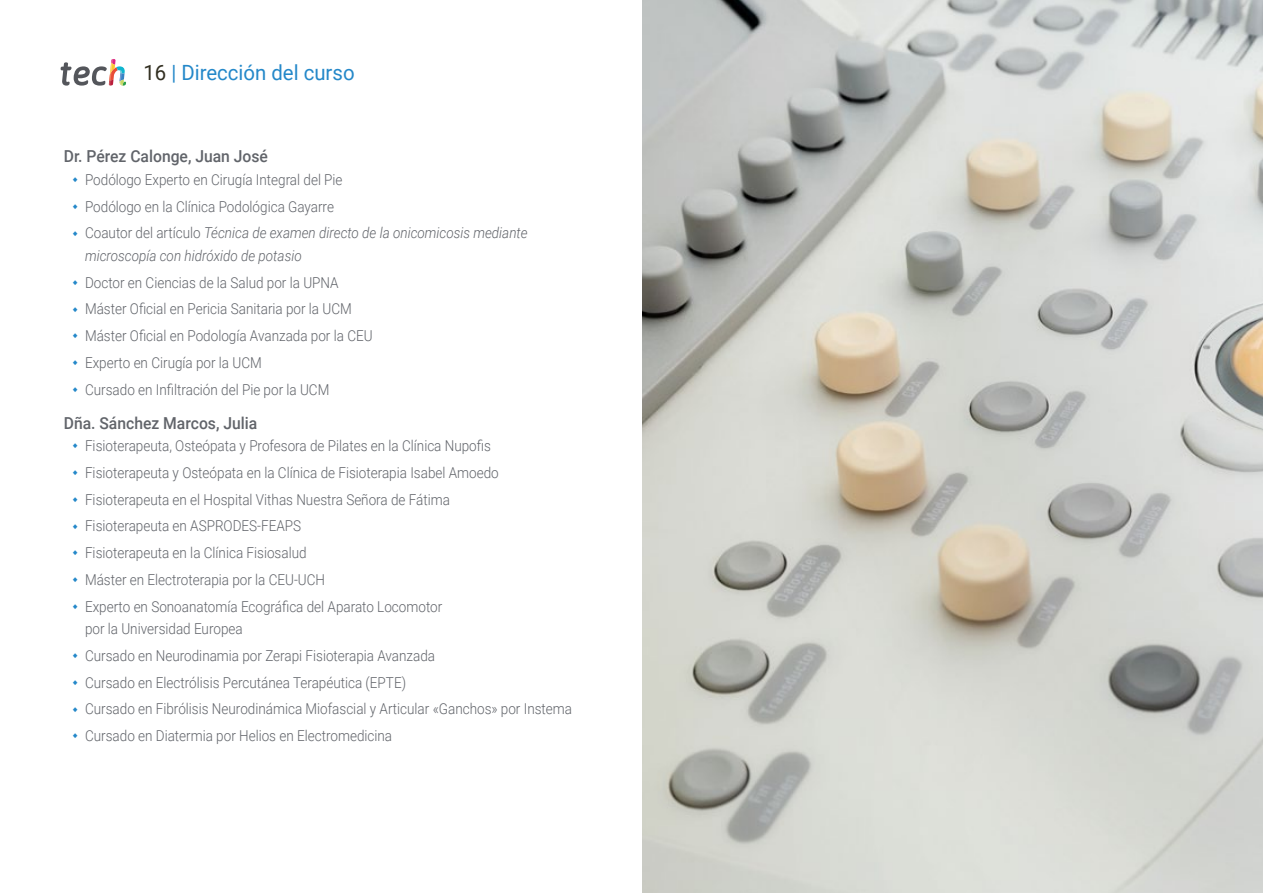
<style>
.page{position:relative;width:1263px;height:893px;background:#fff}
.page>*{position:absolute;margin:0;border:0;box-sizing:border-box;transform-origin:0 0}
.t1{font:21px "Roboto";color:#2488c9}
.t2{font:500 16.5px "Roboto";color:#61646a;scale:.95 1}
.t3{font:300 15px/26.7px "Roboto";color:#61646a;scale:.9 1}
.t4{font:italic 300 15px "Roboto";color:#61646a;scale:.9 1}
.s1{color:#312e20}
.s2{font-style:italic}
</style>
<div class="page">
<img style="left:642px;top:0;width:621px;height:893px">
<svg style="left:61px;top:59px;width:65px;height:27px"></svg>
<h1 class="t1" style="left:144px;top:57px;width:213px"><span class="s1">16</span> | Dirección del curso</h1>
<p class="t2" style="left:64px;top:145px;width:216px">Dr. Pérez Calonge, Juan José</p>
<p class="t3" style="left:85px;top:166px;width:493px">Podólogo Experto en Cirugía Integral del Pie<br>Podólogo en la Clínica Podológica Gayarre<br>Coautor del artículo <span class="s2">Técnica de examen directo de la onicomicosis mediante</span></p>
<p class="t4" style="left:85px;top:245px;width:242px">microscopía con hidróxido de potasio</p>
<p class="t3" style="left:85px;top:268px;width:321px">Doctor en Ciencias de la Salud por la UPNA Máster Oficial en Pericia Sanitaria por la UCM Máster Oficial en Podología Avanzada por la CEU Experto en Cirugía por la UCM<br>Cursado en Infiltración del Pie por la UCM</p>
<p class="t2" style="left:64px;top:411px;width:205px">Dña. Sánchez Marcos, Julia</p>
<p class="t3" style="left:85px;top:432px;width:461px">Fisioterapeuta, Osteópata y Profesora de Pilates en la Clínica Nupofis Fisioterapeuta y Osteópata en la Clínica de Fisioterapia Isabel Amoedo Fisioterapeuta en el Hospital Vithas Nuestra Señora de Fátima Fisioterapeuta en ASPRODES-FEAPS<br>Fisioterapeuta en la Clínica Fisiosalud<br>Máster en Electroterapia por la CEU-UCH<br>Experto en Sonoanatomía Ecográfica del Aparato Locomotor</p>
<p class="t3" style="left:85px;top:615px;width:543px">por la Universidad Europea<br>Cursado en Neurodinamia por Zerapi Fisioterapia Avanzada<br>Cursado en Electrólisis Percutánea Terapéutica (EPTE)<br>Cursado en Fibrólisis Neurodinámica Miofascial y Articular «Ganchos» por Instema Cursado en Diatermia por Helios en Electromedicina</p>
</div>
